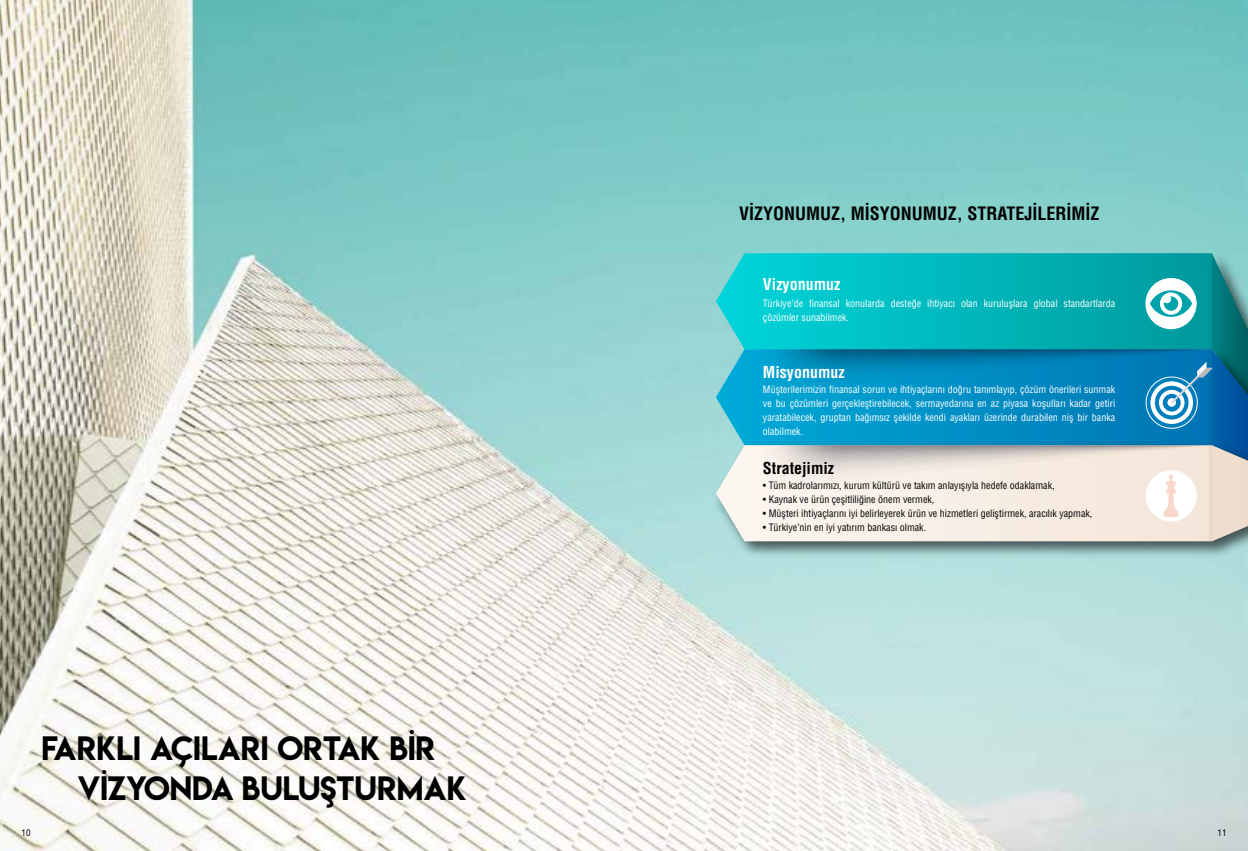
<style>
.page{position:relative;width:1248px;height:851px;background:#fff}
.page>*{position:absolute;margin:0;border:0;box-sizing:border-box;transform-origin:0 0}
.t1{font:30px/40px "Lemon Milk";color:#000}
.t2{font:700 condensed 18px "Helvetica LT Std";color:#000}
.t3{font:700 condensed 16px "Helvetica LT Std";color:#fff}
.t4{font:700 condensed 16px "Helvetica LT Std";color:#000}
.t5{font:condensed 10px/14px "Helvetica LT Std";color:#fff}
.t6{font:condensed 10px "Helvetica LT Std";color:#000}
.t7{font:condensed 9px "Helvetica LT Std";color:#000}
</style>
<div class="page">
<img style="left:0;top:0;width:1247px;height:850px">
<svg style="left:715px;top:253px;width:41px;height:96px;background:#36d2d5"></svg>
<svg style="left:715px;top:349px;width:41px;height:88px;background:#36b8d6"></svg>
<img style="left:707px;top:437px;width:496px;height:126px">
<svg style="left:715px;top:445px;width:41px;height:96px"></svg>
<img style="left:1203px;top:245px;width:44px;height:8px">
<img style="left:1203px;top:541px;width:44px;height:22px">
<svg style="left:756px;top:253px;width:491px;height:288px;background:#56b6c6"></svg>
<h2 class="t2" style="left:739px;top:202px;width:362px">VİZYONUMUZ, MİSYONUMUZ, STRATEJİLERİMİZ</h2>
<h3 class="t3" style="left:763px;top:273px;width:79px">Vizyonumuz</h3>
<p class="t5" style="left:763px;top:296px;width:354px">Türkiye’de finansal konularda desteğe ihtiyacı olan kuruluşlara global standartlarda çözümler sunabilmek.</p>
<h3 class="t3" style="left:763px;top:362px;width:83px">Misyonumuz</h3>
<p class="t5" style="left:763px;top:382px;width:354px;text-align:justify">Müşterilerimizin finansal sorun ve ihtiyaçlarını doğru tanımlayıp, çözüm önerileri sunmak ve bu çözümleri gerçekleştirebilecek, sermayedarına en az piyasa koşulları kadar getiri yaratabilecek, gruptan bağımsız şekilde kendi ayakları üzerinde durabilen niş bir banka olabilmek.</p>
<h3 class="t4" style="left:763px;top:458px;width:73px">Stratejimiz</h3>
<h1 class="t1" style="left:77px;top:728px;width:391px;text-indent:-36px">FARKLI AÇILARI ORTAK BİR<br>VİZYONDA BULUŞTURMAK</h1>
<p class="t6" style="left:763px;top:478px;width:293px">• Tüm kadrolarımızı, kurum kültürü ve takım anlayışıyla hedefe odaklamak,</p>
<p class="t6" style="left:763px;top:492px;width:173px">• Kaynak ve ürün çeşitliliğine önem vermek,</p>
<p class="t6" style="left:763px;top:506px;width:331px">• Müşteri ihtiyaçlarını iyi belirleyerek ürün ve hizmetleri geliştirmek, aracılık yapmak,</p>
<p class="t6" style="left:763px;top:520px;width:165px">• Türkiye’nin en iyi yatırım bankası olmak.</p>
<p class="t7" style="left:22px;top:827px;width:10px">10</p>
<p class="t7" style="left:1217px;top:827px;width:10px">11</p>
</div>
